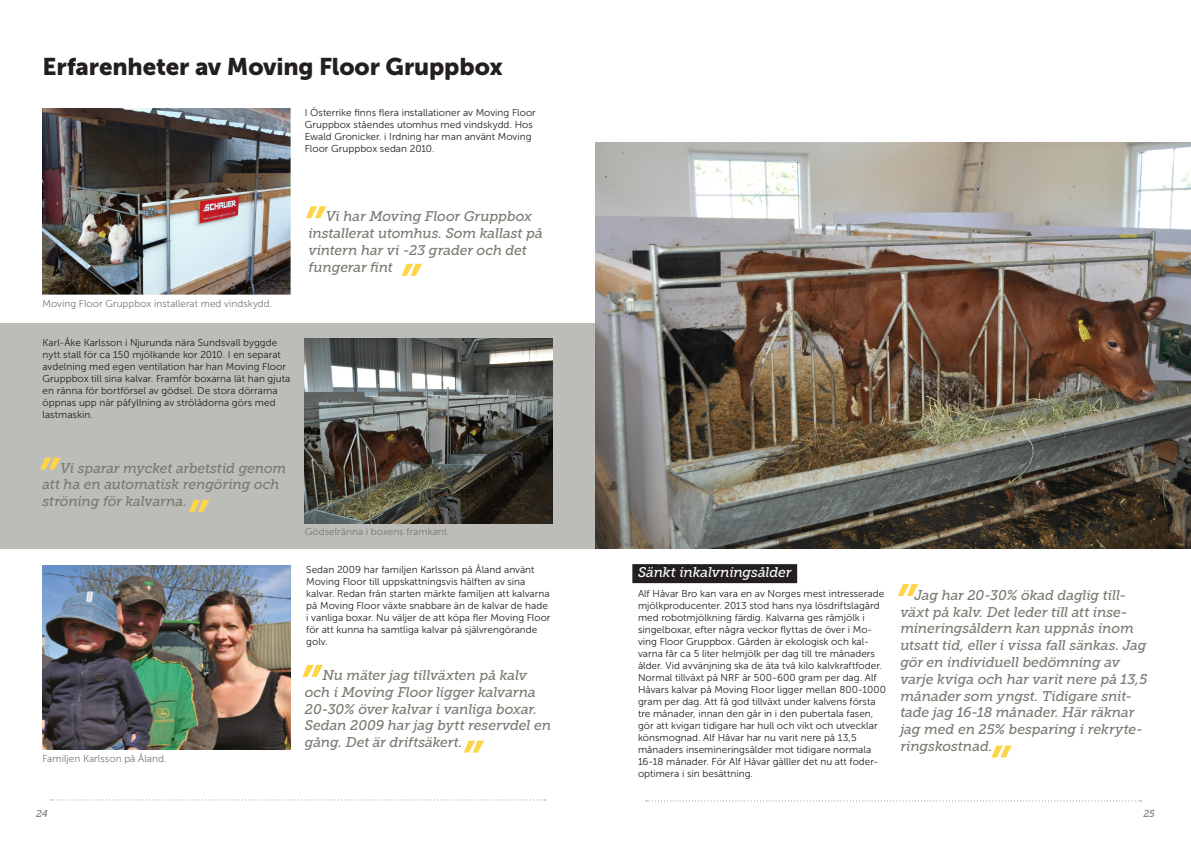
<style>
.page{position:relative;width:1191px;height:842px;background:#fff}
.page>*{position:absolute;margin:0;border:0;box-sizing:border-box;transform-origin:0 0}
.t1{font:italic 55px "Museo Sans 700";color:#fed549}
.t2{font:24px "Museo Sans 900";letter-spacing:-.01em;color:#231f20}
.t3{font:italic 14px/16.8px "Museo Slab 500";letter-spacing:-.015em;color:#7a7870}
.t4{font:italic 14px "Museo Slab 500";letter-spacing:-.015em;color:#fff}
.t5{font:10px/12px "Museo Sans 300";letter-spacing:.005em;color:#231f20}
.t6{font:10px "Museo Sans 300";letter-spacing:.005em;color:#7a7870}
.t7{font:italic 10px "Museo Slab 500";color:#7a7870}
</style>
<div class="page">
<div style="left:0;top:323px;width:596px;height:226px;background:#bcbdb8"></div>
<svg style="left:646px;top:800px;width:495px;height:1px"></svg>
<img style="left:595px;top:142px;width:596px;height:407px">
<svg style="left:51px;top:799px;width:495px;height:1px"></svg>
<img style="left:43px;top:108px;width:248px;height:187px">
<img style="left:305px;top:338px;width:248px;height:185px">
<img style="left:43px;top:566px;width:248px;height:183px">
<div style="left:632px;top:564px;width:165px;height:19px;background:#231f20"></div>
<h2 class="t2" style="left:43px;top:53px;width:462px">Erfarenheter av Moving Floor Gruppbox</h2>
<p class="t5" style="left:305px;top:107px;width:232px">I Österrike finns flera installationer av Moving Floor Gruppbox ståendes utomhus med vindskydd. Hos Ewald Gronicker. i Irdning har man använt Moving Floor Gruppbox sedan 2010.</p>
<p class="t6" style="left:43px;top:298px;width:231px">Moving Floor Gruppbox installerat med vindskydd.</p>
<p class="t5" style="left:43px;top:336px;width:249px">Karl-Åke Karlsson i Njurunda nära Sundsvall byggde nytt stall för ca 150 mjölkande kor 2010. I en separat avdelning med egen ventilation har han Moving Floor Gruppbox till sina kalvar. Framför boxarna lät han gjuta en ränna för bortförsel av gödsel. De stora dörrarna öppnas upp när påfyllning av strölådorna görs med lastmaskin.</p>
<h1 class="t1" style="left:35px;top:448px;width:23px">”</h1>
<h3 class="t3" style="left:43px;top:459px;width:245px;text-indent:18px">Vi sparar mycket arbetstid genom att ha en automatisk rengöring och ströning för kalvarna.</h3>
<h1 class="t1" style="left:184px;top:490px;width:23px">”</h1>
<p class="t6" style="left:43px;top:753px;width:125px">Familjen Karlsson på Åland.</p>
<h1 class="t1" style="left:301px;top:196px;width:23px">”</h1>
<h3 class="t3" style="left:308px;top:208px;width:236px;text-indent:18px">Vi har Moving Floor Gruppbox installerat utomhus. Som kallast på vintern har vi -23 grader och det fungerar fint</h3>
<h1 class="t1" style="left:397px;top:254px;width:23px">”</h1>
<p class="t6" style="left:305px;top:527px;width:146px">Gödselränna i boxens framkant.</p>
<p class="t5" style="left:306px;top:564px;width:246px">Sedan 2009 har familjen Karlsson på Åland använt Moving Floor till uppskattningsvis hälften av sina kalvar. Redan från starten märkte familjen att kalvarna på Moving Floor växte snabbare än de kalvar de hade i vanliga boxar. Nu väljer de att köpa fler Moving Floor för att kunna ha samtliga kalvar på självrengörande golv.</p>
<h1 class="t1" style="left:298px;top:655px;width:23px">”</h1>
<h3 class="t3" style="left:305px;top:667px;width:248px;text-indent:18px">Nu mäter jag tillväxten på kalv och i Moving Floor ligger kalvarna<br>20-30% över kalvar i vanliga boxar.<br>Sedan 2009 har jag bytt reservdel en gång. Det är driftsäkert.</h3>
<h1 class="t1" style="left:459px;top:731px;width:23px">”</h1>
<h3 class="t4" style="left:638px;top:565px;width:155px">Sänkt inkalvningsålder</h3>
<p class="t5" style="left:638px;top:587px;width:249px">Alf Håvar Bro kan vara en av Norges mest intresserade mjölkproducenter. 2013 stod hans nya lösdriftslagård med robotmjölkning färdig. Kalvarna ges råmjölk i singelboxar, efter några veckor flyttas de över i Mo&shy;ving Floor Gruppbox. Gården är ekologisk och kal&shy;varna får ca 5 liter helmjölk per dag till tre månaders ålder. Vid avvänjning ska de äta två kilo kalvkraftfoder.<br>Normal tillväxt på NRF är 500-600 gram per dag. Alf Håvars kalvar på Moving Floor ligger mellan 800-1000 gram per dag. Att få god tillväxt under kalvens första tre månader, innan den går in i den pubertala fasen, gör att kvigan tidigare har hull och vikt och utvecklar könsmognad. Alf Håvar har nu varit nere på 13,5 månaders insemineringsålder mot tidigare normala 16-18 månader. För Alf Håvar gälller det nu att foder&shy;optimera i sin besättning.</p>
<h1 class="t1" style="left:893px;top:574px;width:23px">”</h1>
<p class="t3" style="left:900px;top:587px;width:249px;text-indent:14px">Jag har 20-30% ökad daglig till&shy;växt på kalv. Det leder till att inse&shy;mineringsåldern kan uppnås inom utsatt tid, eller i vissa fall sänkas. Jag gör en individuell bedömning av varje kviga och har varit nere på 13,5 månader som yngst. Tidigare snit&shy;tade jag 16-18 månader. Här räknar jag med en 25% besparing i rekryte&shy;ringskostnad.</p>
<h1 class="t1" style="left:986px;top:736px;width:23px">”</h1>
<p class="t7" style="left:36px;top:808px;width:13px">24</p>
<p class="t7" style="left:1143px;top:808px;width:13px">25</p>
</div>
